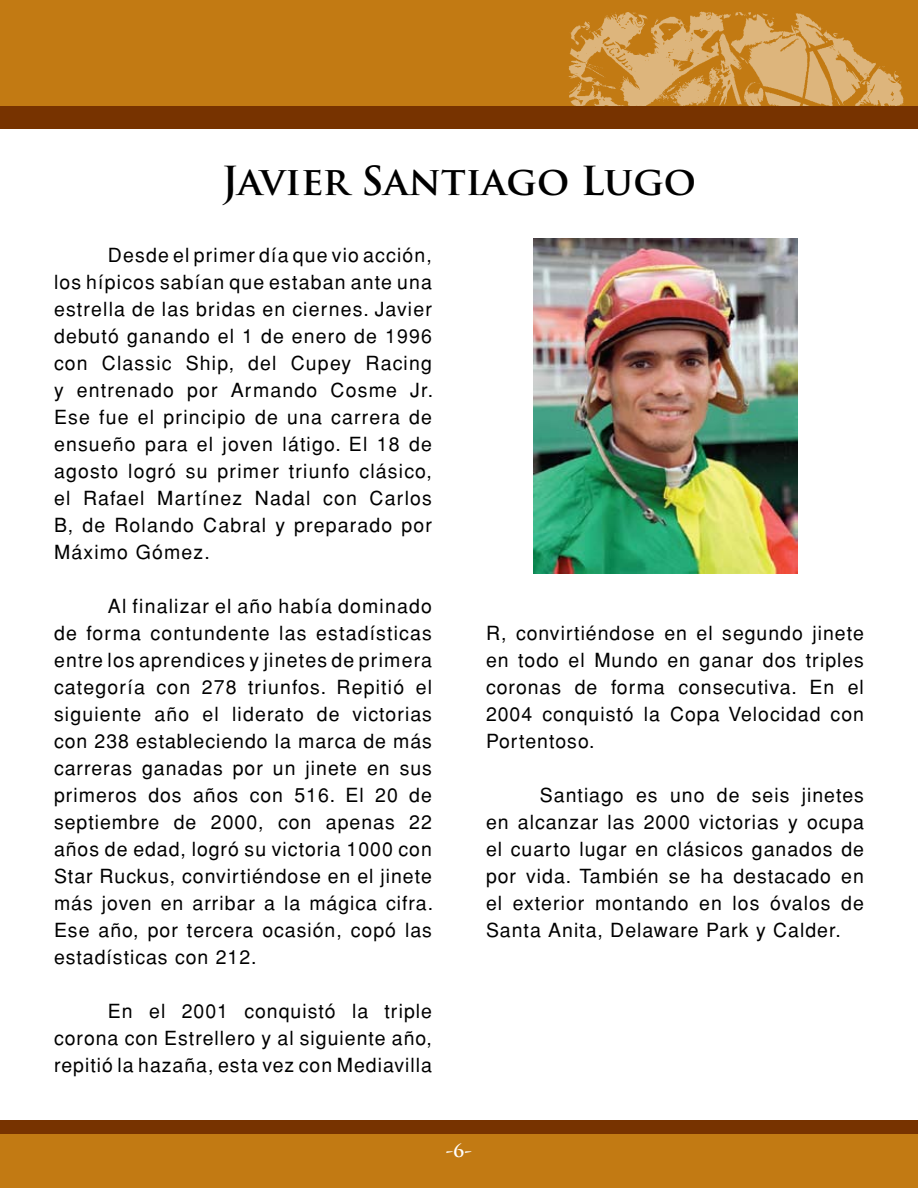
<style>
.page{position:relative;width:918px;height:1188px;background:#fff}
.page>*{position:absolute;margin:0;border:0;box-sizing:border-box;transform-origin:0 0}
.t1{font:700 39px "Trajan Pro";color:#000}
.t2{font:19.5px/27px "Helvetica";letter-spacing:.05em;color:#000;text-align:justify}
.t3{font:700 18px "Trajan Pro";color:#fff}
</style>
<div class="page">
<div style="left:0;top:1120px;width:918px;height:68px;background:#730"></div>
<div style="left:0;top:1134px;width:918px;height:54px;background:#c27a13"></div>
<div style="left:0;top:10px;width:918px;height:119px;background:#730"></div>
<div style="left:0;top:0;width:918px;height:105px;background:#c27a13"></div>
<img style="left:556px;top:11px;width:362px;height:95px">
<img style="left:533px;top:239px;width:264px;height:334px">
<h1 class="t1" style="left:222px;top:157px;width:476px">Javier Santiago Lugo</h1>
<p class="t2" style="left:54px;top:241px;width:381px;text-indent:54px">Desde el primer día que vio acción, los hípicos sabían que estaban ante una estrella de las bridas en ciernes. Javier debutó ganando el 1 de enero de 1996 con Classic Ship, del Cupey Racing y entrenado por Armando Cosme Jr.<br>Ese fue el principio de una carrera de ensueño para el joven látigo. El 18 de agosto logró su primer triunfo clásico, el Rafael Martínez Nadal con Carlos B, de Rolando Cabral y preparado por Máximo Gómez.</p>
<p class="t2" style="left:54px;top:592px;width:381px;text-indent:54px">Al finalizar el año había dominado de forma contundente las estadísticas entre los aprendices y jinetes de primera categoría con 278 triunfos. Repitió el siguiente año el liderato de victorias con 238 estableciendo la marca de más carreras ganadas por un jinete en sus primeros dos años con 516. El 20 de septiembre de 2000, con apenas 22 años de edad, logró su victoria 1000 con Star Ruckus, convirtiéndose en el jinete más joven en arribar a la mágica cifra.<br>Ese año, por tercera ocasión, copó las estadísticas con 212.</p>
<p class="t2" style="left:54px;top:997px;width:380px;text-indent:54px">En el 2001 conquistó la triple corona con Estrellero y al siguiente año, repitió la hazaña, esta vez con Mediavilla</p>
<p class="t2" style="left:486px;top:619px;width:380px">R, convirtiéndose en el segundo jinete en todo el Mundo en ganar dos triples coronas de forma consecutiva. En el 2004 conquistó la Copa Velocidad con Portentoso.</p>
<p class="t2" style="left:486px;top:781px;width:380px;text-indent:54px">Santiago es uno de seis jinetes en alcanzar las 2000 victorias y ocupa el cuarto lugar en clásicos ganados de por vida. También se ha destacado en el exterior montando en los óvalos de Santa Anita, Delaware Park y Calder.</p>
<p class="t3" style="left:446px;top:1139px;width:28px">-6-</p>
</div>
